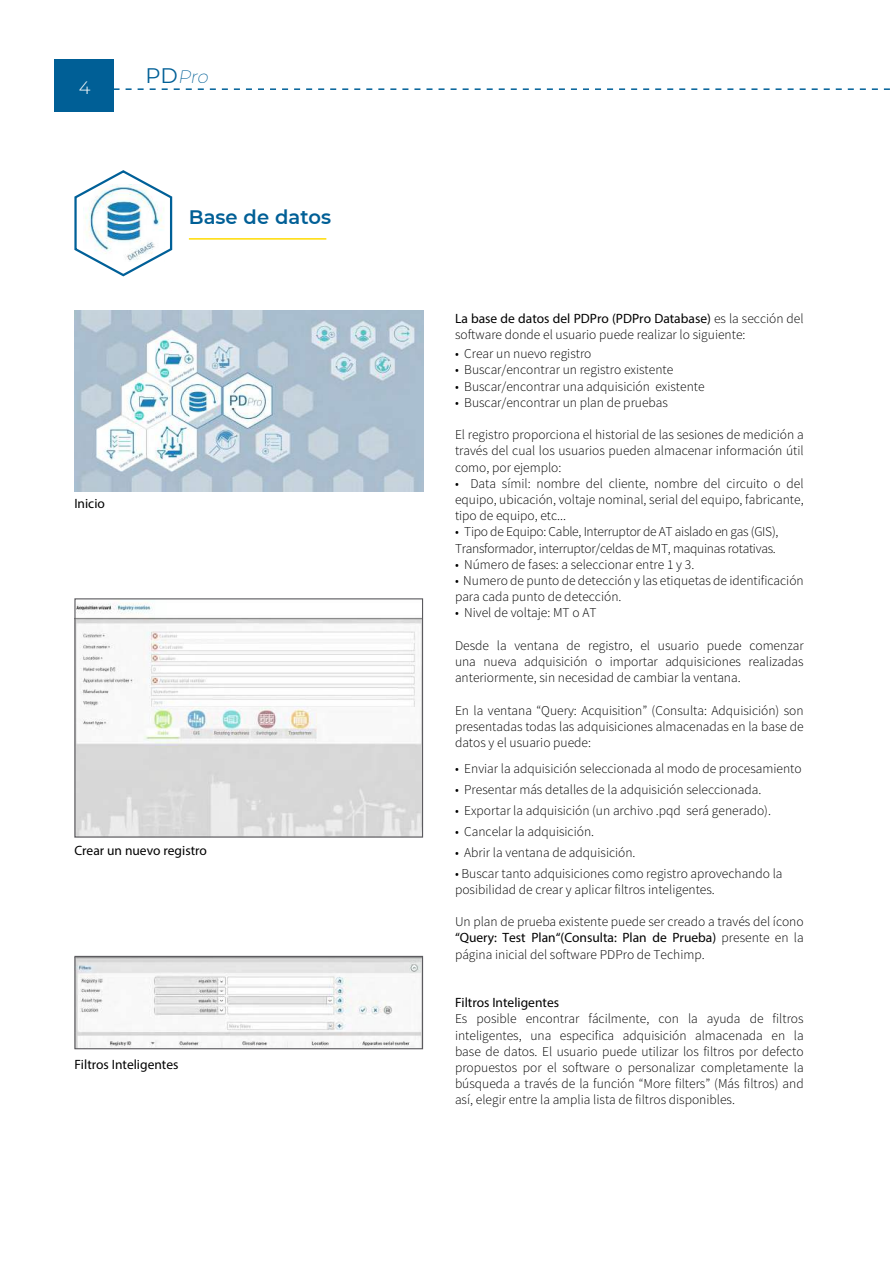
<style>
.page{position:relative;width:893px;height:1263px;background:#fff}
.page>*{position:absolute;margin:0;border:0;box-sizing:border-box;transform-origin:0 0}
.t1{font:600 19.5px "Montserrat";color:#005f96}
.t2{font:italic 200 18px "Montserrat";color:#005f96}
.t3{font:300 18px "Montserrat";color:#fff}
.t4{font:300 13.5px/16.2px "Source Sans Pro";color:#000;text-align:justify}
.t5{font:13.5px "Myriad Pro";color:#000}
.t6{font:300 13.5px/16.2px "Source Sans Pro";letter-spacing:-.02em;color:#000}
.s1{font-weight:400;font-style:normal;font-size:21px}
.s2{font-family:"Source Sans Pro";font-weight:300}
</style>
<div class="page">
<div style="left:54px;top:59px;width:60px;height:52px;background:#005f96"></div>
<svg style="left:114px;top:88px;width:776px;height:2px"></svg>
<svg style="left:74px;top:170px;width:99px;height:107px"></svg>
<img style="left:74px;top:310px;width:349px;height:181px">
<img style="left:76px;top:602px;width:345px;height:233px">
<div style="left:74px;top:598px;width:349px;height:239px;border:1px solid #5b5a5e"></div>
<hr style="left:189px;top:238px;width:137px;height:2px;background:#ffdb00">
<img style="left:76px;top:958px;width:345px;height:89px">
<div style="left:74px;top:956px;width:349px;height:93px;border:1px solid #5b5a5e"></div>
<h2 class="t3" style="left:79px;top:81px;width:13px">4</h2>
<h2 class="t2" style="left:145px;top:66px;width:66px"><span class="s1">PD</span>Pro</h2>
<h1 class="t1" style="left:189px;top:209px;width:144px">Base de datos</h1>
<p class="t5" style="left:74px;top:498px;width:32px">Inicio</p>
<p class="t5" style="left:74px;top:846px;width:134px">Crear un nuevo registro</p>
<p class="t5" style="left:74px;top:1059px;width:106px">Filtros Inteligentes</p>
<p class="t5" style="left:455px;top:313px;width:350px">La base de datos del PDPro (PDPro Database) <span class="s2">es la sección del</span></p>
<p class="t4" style="left:455px;top:327px;width:292px">software donde el usuario puede realizar lo siguiente:</p>
<p class="t4" style="left:455px;top:347px;width:138px">• Crear un nuevo registro</p>
<p class="t4" style="left:455px;top:363px;width:220px">• Buscar/encontrar un registro existente</p>
<p class="t4" style="left:455px;top:379px;width:251px">• Buscar/encontrar una adquisición existente</p>
<p class="t4" style="left:455px;top:395px;width:215px">• Buscar/encontrar un plan de pruebas</p>
<p class="t4" style="left:455px;top:428px;width:350px">El registro proporciona el historial de las sesiones de medición a través del cual los usuarios pueden almacenar información útil como, por ejemplo:</p>
<p class="t4" style="left:455px;top:476px;width:350px">• Data símil: nombre del cliente, nombre del circuito o del equipo, ubicación, voltaje nominal, serial del equipo, fabricante, tipo de equipo, etc...</p>
<p class="t6" style="left:455px;top:525px;width:325px">• Tipo de Equipo: Cable, Interruptor de AT aislado en gas (GIS),<br>Transformador, interruptor/celdas de MT, maquinas rotativas.</p>
<p class="t4" style="left:455px;top:557px;width:241px">• Número de fases: a seleccionar entre 1 y 3.</p>
<p class="t4" style="left:455px;top:573px;width:350px">• Numero de punto de detección y las etiquetas de identificación para cada punto de detección.</p>
<p class="t4" style="left:455px;top:606px;width:143px">• Nivel de voltaje: MT o AT</p>
<p class="t4" style="left:455px;top:638px;width:350px">Desde la ventana de registro, el usuario puede comenzar una nueva adquisición o importar adquisiciones realizadas anteriormente, sin necesidad de cambiar la ventana.</p>
<p class="t4" style="left:455px;top:703px;width:350px">En la ventana “Query: Acquisition” (Consulta: Adquisición) son presentadas todas las adquisiciones almacenadas en la base de datos y el usuario puede:</p>
<p class="t4" style="left:455px;top:761px;width:348px">• Enviar la adquisición seleccionada al modo de procesamiento</p>
<p class="t4" style="left:455px;top:782px;width:308px">• Presentar más detalles de la adquisición seleccionada.</p>
<p class="t4" style="left:455px;top:803px;width:317px">• Exportar la adquisición (un archivo .pqd será generado).</p>
<p class="t4" style="left:455px;top:824px;width:141px">• Cancelar la adquisición.</p>
<p class="t4" style="left:455px;top:845px;width:182px">• Abrir la ventana de adquisición.</p>
<p class="t4" style="left:455px;top:866px;width:329px">• Buscar tanto adquisiciones como registro aprovechando la posibilidad de crear y aplicar filtros inteligentes.</p>
<p class="t4" style="left:455px;top:914px;width:350px">Un plan de prueba existente puede ser creado a través del ícono</p>
<p class="t5" style="left:455px;top:933px;width:350px">“Query: Test Plan“(Consulta: Plan de Prueba) <span class="s2">presente en la</span></p>
<p class="t4" style="left:455px;top:947px;width:251px">página inicial del software PDPro de Techimp.</p>
<p class="t5" style="left:455px;top:997px;width:106px">Filtros Inteligentes</p>
<p class="t4" style="left:455px;top:1012px;width:350px">Es posible encontrar fácilmente, con la ayuda de filtros inteligentes, una especifica adquisición almacenada en la base de datos. El usuario puede utilizar los filtros por defecto propuestos por el software o personalizar completamente la búsqueda a través de la función “More filters” (Más filtros) and así, elegir entre la amplia lista de filtros disponibles.</p>
</div>
